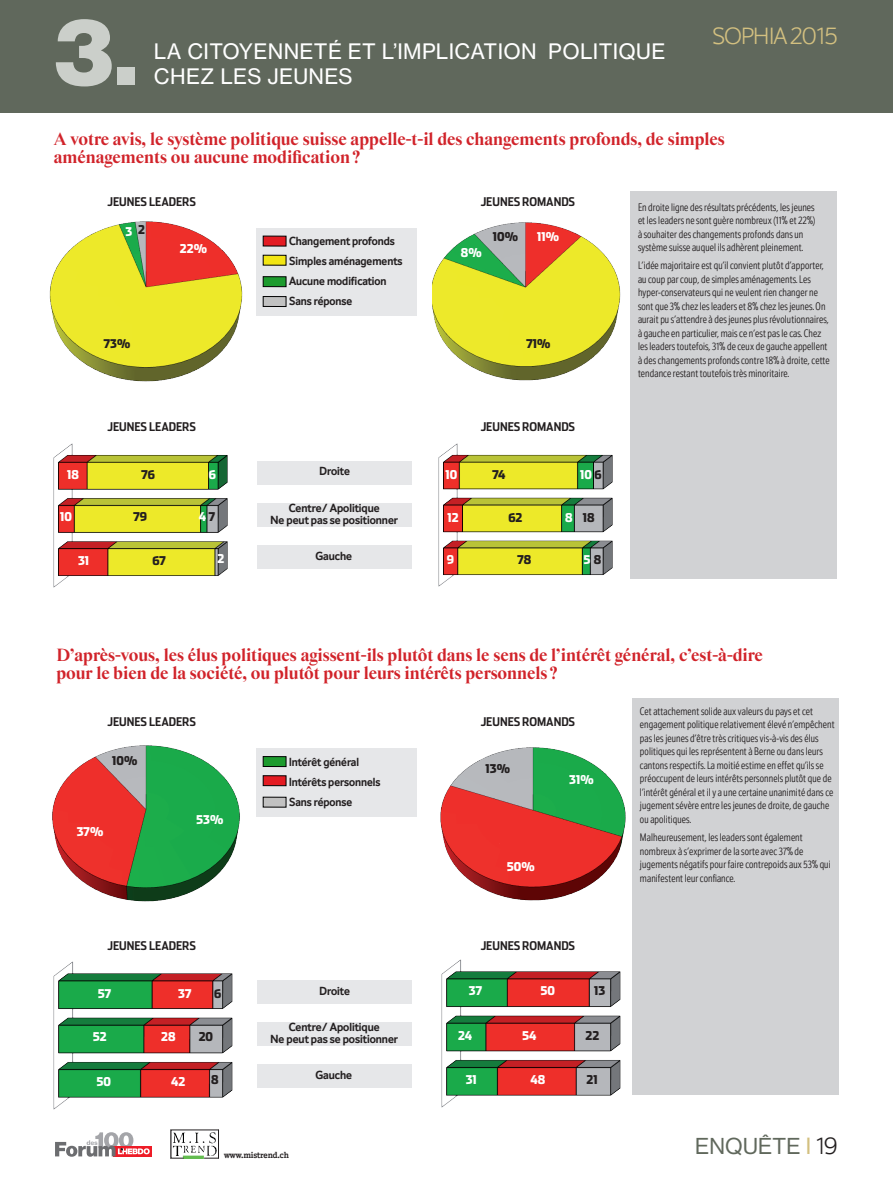
<style>
.page{position:relative;width:893px;height:1191px;background:#fff}
.page>*{position:absolute;margin:0;border:0;box-sizing:border-box;transform-origin:0 0}
.t1{font:90px "N Haas Grotesk DS Pro 95 Blk";color:#cbcfca}
.t2{font:300 24px "Hebdo Sans";letter-spacing:-.02em;color:#d3c080}
.t3{font:22.5px "N Haas Grotesk DS Pro 55 Rg";letter-spacing:.01em;color:#60685c}
.t4{font:21px "N Haas Grotesk TX Pro 55 Rg";letter-spacing:.015em;color:#fff}
.t5{font:800 18px/18px "Starling";color:#d1232a;scale:.9 1}
.t6{font:700 12px/20.1px "Hebdo Sans";color:#231f20}
.t7{font:700 12px "Stainless Cond";color:#231f20}
.t8{font:900 12px "Stainless Cond";color:#fff}
.t9{font:900 12px "Stainless Cond";letter-spacing:-.005em;color:#231f20}
.t10{font:300 11.25px/13.5px "Hebdo Sans Cond";letter-spacing:.01em;color:#231f20}
.t11{font:700 9px "Hebdo Egyptian";letter-spacing:-.005em;color:#231f20}
.s1{color:#231f20}
.s2{color:#fff}
.s3{font-family:"Hebdo Sans";font-weight:500;font-size:24px;color:#d3c080}
.s4{font-family:"Hebdo Sans";font-weight:300;font-size:24px;color:#231f20}
</style>
<div class="page">
<div style="left:632px;top:698px;width:207px;height:396px;background:#d1d2d4"></div>
<div style="left:630px;top:191px;width:207px;height:387px;background:#d1d2d4"></div>
<div style="left:258px;top:980px;width:154px;height:24px;background:#e6e7e9"></div>
<div style="left:258px;top:461px;width:154px;height:23px;background:#e6e7e9"></div>
<div style="left:258px;top:1022px;width:154px;height:24px;background:#e6e7e9"></div>
<div style="left:258px;top:503px;width:154px;height:24px;background:#e6e7e9"></div>
<div style="left:258px;top:1064px;width:154px;height:24px;background:#e6e7e9"></div>
<div style="left:258px;top:545px;width:154px;height:23px;background:#e6e7e9"></div>
<div style="left:0;top:0;width:893px;height:112px;background:#60685c"></div>
<div style="left:257px;top:748px;width:160px;height:68px;background:#e6e7e9"></div>
<div style="left:257px;top:227px;width:160px;height:88px;background:#e6e7e9"></div>
<svg style="left:171px;top:1129px;width:48px;height:29px"></svg>
<div style="left:113px;top:1146px;width:38px;height:10px;background:#ee1c27"></div>
<svg style="left:55px;top:1132px;width:95px;height:24px"></svg>
<div style="left:263px;top:756px;width:23px;height:10px;background:#1d9b2e"></div>
<div style="left:263px;top:756px;width:23px;height:10px;border:1px solid #000"></div>
<div style="left:263px;top:236px;width:23px;height:10px;background:#e31b22"></div>
<div style="left:263px;top:775px;width:23px;height:10px;background:#e31b22"></div>
<div style="left:263px;top:775px;width:23px;height:11px;border:1px solid #000"></div>
<div style="left:263px;top:255px;width:23px;height:10px;background:#f2e513"></div>
<div style="left:263px;top:797px;width:23px;height:10px;background:#c1c1c1"></div>
<div style="left:263px;top:277px;width:23px;height:10px;background:#1d9b2e"></div>
<div style="left:263px;top:276px;width:23px;height:11px;border:1px solid #000"></div>
<div style="left:263px;top:296px;width:23px;height:10px;background:#c1c1c1"></div>
<div style="left:263px;top:296px;width:23px;height:11px;border:1px solid #000"></div>
<img style="left:49px;top:221px;width:194px;height:161px">
<img style="left:433px;top:222px;width:188px;height:159px">
<img style="left:438px;top:443px;width:175px;height:144px">
<img style="left:53px;top:443px;width:175px;height:145px">
<img style="left:52px;top:745px;width:188px;height:157px">
<img style="left:440px;top:747px;width:186px;height:154px">
<img style="left:441px;top:959px;width:180px;height:149px">
<img style="left:53px;top:961px;width:180px;height:149px">
<h1 class="t1" style="left:55px;top:0;width:84px">3.</h1>
<h3 class="t4" style="left:154px;top:38px;width:48px">LA CITO</h3>
<h3 class="t4" style="left:239px;top:38px;width:172px">YENNETÉ ET L’IMPLICATIO</h3>
<h3 class="t4" style="left:521px;top:38px;width:41px">N POLITIQUE</h3>
<h3 class="t4" style="left:154px;top:63px;width:16px">CHE</h3>
<h3 class="t4" style="left:200px;top:63px;width:34px">Z LES</h3>
<h3 class="t4" style="left:267px;top:63px;width:71px">JEUNES</h3>
<h2 class="t2" style="left:712px;top:22px;width:126px">SOPHIA 2015</h2>
<h3 class="t5" style="left:54px;top:131px;width:747px">A votre avis, le système politique suisse appelle-t-il des changements profonds, de simples aménagements ou aucune modification ?</h3>
<p class="t7" style="left:108px;top:194px;width:89px">JEUNES LEADERS</p>
<p class="t8" style="left:125px;top:224px;width:21px">3 <span class="s1">2</span></p>
<p class="t8" style="left:180px;top:241px;width:29px">22%</p>
<p class="t6" style="left:289px;top:232px;width:115px">Changement profonds<br>Simples aménagements<br>Aucune modification<br>Sans réponse</p>
<p class="t7" style="left:481px;top:194px;width:96px">JEUNES ROMANDS</p>
<p class="t8" style="left:461px;top:245px;width:22px">8%</p>
<p class="t9" style="left:493px;top:229px;width:27px">10%</p>
<p class="t8" style="left:537px;top:229px;width:23px">11%</p>
<p class="t9" style="left:104px;top:336px;width:28px">73%</p>
<p class="t9" style="left:526px;top:337px;width:26px">71%</p>
<p class="t7" style="left:108px;top:419px;width:89px">JEUNES LEADERS</p>
<p class="t7" style="left:481px;top:419px;width:96px">JEUNES ROMANDS</p>
<p class="t6" style="left:320px;top:462px;width:32px">Droite</p>
<p class="t8" style="left:67px;top:467px;width:13px">18</p>
<p class="t8" style="left:446px;top:467px;width:13px">10</p>
<p class="t8" style="left:448px;top:510px;width:13px">12</p>
<p class="t8" style="left:447px;top:552px;width:9px">9</p>
<p class="t9" style="left:517px;top:552px;width:16px">78</p>
<p class="t8" style="left:583px;top:552px;width:19px">5 <span class="s1">8</span></p>
<p class="t9" style="left:141px;top:467px;width:15px">76</p>
<p class="t8" style="left:209px;top:467px;width:9px">6</p>
<p class="t9" style="left:492px;top:467px;width:15px">74</p>
<p class="t8" style="left:580px;top:467px;width:23px">10<span class="s1">6</span></p>
<p class="t6" style="left:271px;top:502px;width:129px;line-height:12px;text-align:center">Centre/ Apolitique<br>Ne peut pas se positionner</p>
<p class="t8" style="left:60px;top:509px;width:13px">10</p>
<p class="t9" style="left:133px;top:509px;width:15px">79</p>
<p class="t8" style="left:199px;top:509px;width:18px">4<span class="s1">7</span></p>
<p class="t8" style="left:78px;top:553px;width:13px">31</p>
<p class="t9" style="left:152px;top:553px;width:15px">67</p>
<p class="t8" style="left:218px;top:551px;width:8px">2</p>
<p class="t9" style="left:508px;top:510px;width:16px">62</p>
<p class="t9" style="left:565px;top:510px;width:31px"><span class="s2">8</span> 18</p>
<p class="t6" style="left:315px;top:546px;width:38px">Gauche</p>
<p class="t10" style="left:638px;top:201px;width:179px">En droite ligne des résultats précédents, les jeunes et les leaders ne sont guère nombreux (11% et 22%) à souhaiter des changements profonds dans un système suisse auquel ils adhèrent pleinement.</p>
<p class="t10" style="left:638px;top:260px;width:193px">L’idée majoritaire est qu’il convient plutôt d’apporter, au coup par coup, de simples aménagements. Les hyper-conservateurs qui ne veulent rien changer ne sont que 3% chez les leaders et 8% chez les jeunes. On aurait pu s’attendre à des jeunes plus révolutionnaires, à gauche en particulier, mais ce n’est pas le cas. Chez les leaders toutefois, 31% de ceux de gauche appellent à des changements profonds contre 18% à droite, cette tendance restant toutefois très minoritaire.</p>
<h3 class="t5" style="left:56px;top:646px;width:786px">D’après-vous, les élus politiques agissent-ils plutôt dans le sens de l’intérêt général, c’est-à-dire pour le bien de la société, ou plutôt pour leurs intérêts personnels ?</h3>
<p class="t7" style="left:108px;top:714px;width:89px">JEUNES LEADERS</p>
<p class="t9" style="left:112px;top:753px;width:27px">10%</p>
<p class="t8" style="left:77px;top:824px;width:28px">37%</p>
<p class="t8" style="left:196px;top:812px;width:29px">53%</p>
<p class="t7" style="left:108px;top:938px;width:89px">JEUNES LEADERS</p>
<p class="t6" style="left:289px;top:752px;width:93px">Intérêt général<br>Intérêts personnels<br>Sans réponse</p>
<p class="t7" style="left:481px;top:714px;width:96px">JEUNES ROMANDS</p>
<p class="t9" style="left:486px;top:761px;width:26px">13%</p>
<p class="t8" style="left:507px;top:859px;width:29px">50%</p>
<p class="t8" style="left:569px;top:772px;width:26px">31%</p>
<p class="t7" style="left:481px;top:938px;width:96px">JEUNES ROMANDS</p>
<p class="t6" style="left:320px;top:981px;width:32px">Droite</p>
<p class="t8" style="left:178px;top:985px;width:15px">37</p>
<p class="t9" style="left:214px;top:985px;width:9px">6</p>
<p class="t8" style="left:540px;top:983px;width:16px">50</p>
<p class="t9" style="left:594px;top:983px;width:13px">13</p>
<p class="t8" style="left:98px;top:985px;width:15px">57</p>
<p class="t8" style="left:469px;top:983px;width:15px">37</p>
<p class="t8" style="left:458px;top:1028px;width:16px">24</p>
<p class="t8" style="left:466px;top:1072px;width:13px">31</p>
<p class="t8" style="left:530px;top:1072px;width:16px">48</p>
<p class="t9" style="left:586px;top:1072px;width:13px">21</p>
<p class="t6" style="left:271px;top:1022px;width:129px;line-height:12px;text-align:center">Centre/ Apolitique<br>Ne peut pas se positionner</p>
<p class="t8" style="left:522px;top:1028px;width:16px">54</p>
<p class="t9" style="left:586px;top:1028px;width:15px">22</p>
<p class="t8" style="left:93px;top:1029px;width:15px">52</p>
<p class="t8" style="left:161px;top:1029px;width:16px">28</p>
<p class="t9" style="left:199px;top:1029px;width:16px">20</p>
<p class="t8" style="left:96px;top:1074px;width:16px">50</p>
<p class="t8" style="left:171px;top:1074px;width:16px">42</p>
<p class="t9" style="left:211px;top:1072px;width:9px">8</p>
<p class="t6" style="left:315px;top:1065px;width:38px">Gauche</p>
<p class="t11" style="left:224px;top:1150px;width:66px">www.mistrend.ch</p>
<p class="t10" style="left:640px;top:705px;width:196px">Cet attachement solide aux valeurs du pays et cet engagement politique relativement élevé n’empêchent pas les jeunes d’être très critiques vis-à-vis des élus politiques qui les représentent à Berne ou dans leurs cantons respectifs. La moitié estime en effet qu’ils se préoccupent de leurs intérêts personnels plutôt que de l’intérêt général et il y a une certaine unanimité dans ce jugement sévère entre les jeunes de droite, de gauche ou apolitiques.</p>
<p class="t10" style="left:640px;top:831px;width:192px">Malheureusement, les leaders sont également nombreux à s’exprimer de la sorte avec 37% de jugements négatifs pour faire contrepoids aux 53% qui manifestent leur confiance.</p>
<h3 class="t3" style="left:695px;top:1133px;width:144px">ENQUÊTE<span class="s3">∑</span><span class="s4">19</span></h3>
</div>
